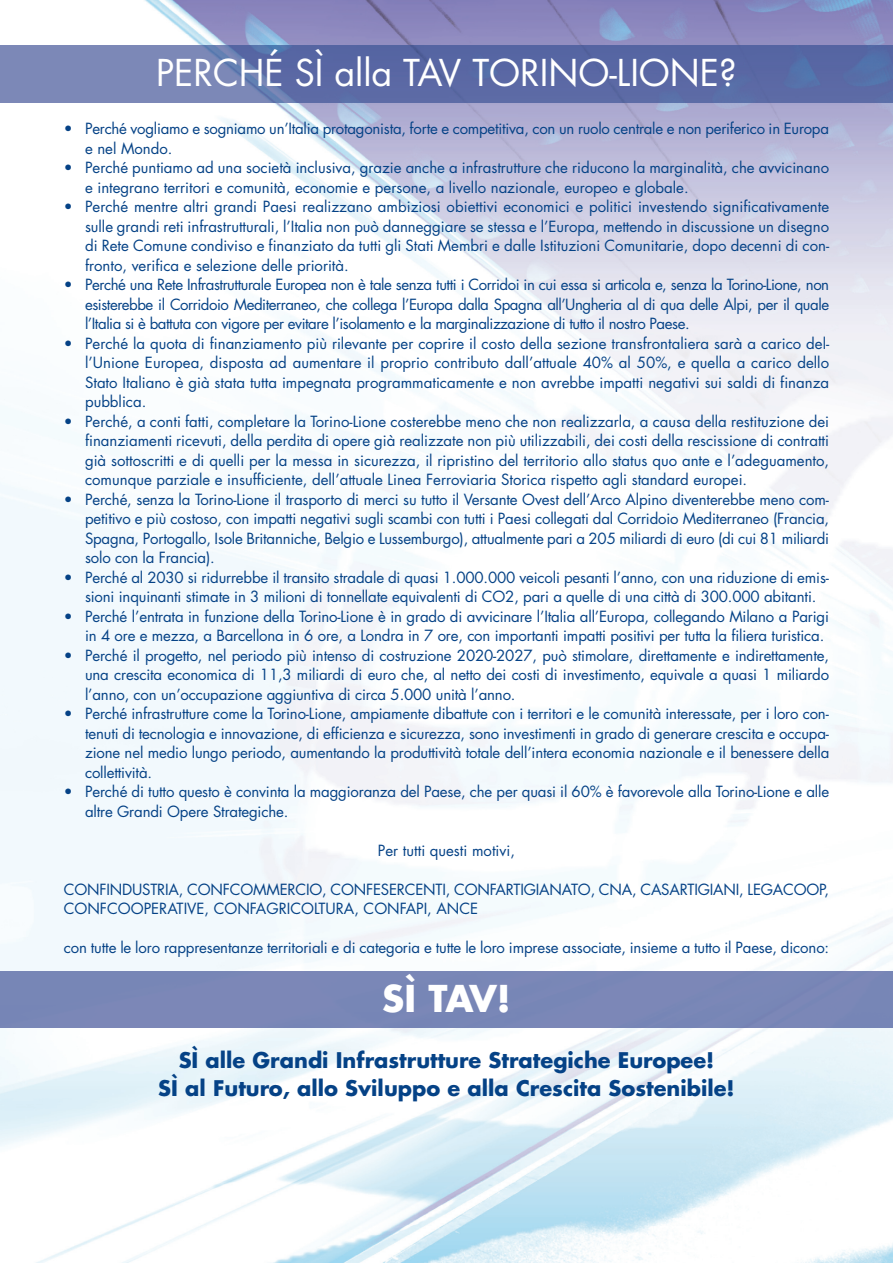
<style>
.page{position:relative;width:893px;height:1263px;background:#fff}
.page>*{position:absolute;margin:0;border:0;box-sizing:border-box;transform-origin:0 0}
.t1{font:36px "Futura";color:#fff}
.t2{font:700 36px "Futura";color:#fff}
.t3{font:700 21px/27.3px "Futura";color:#054286;text-align:center}
.t4{font:15px/19.5px "Futura";letter-spacing:-.01em;color:#054286;text-align:justify}
</style>
<div class="page">
<img style="left:0;top:0;width:893px;height:1263px">
<svg style="left:0;top:46px;width:893px;height:56px;background:#6271a9"></svg>
<div style="left:0;top:971px;width:893px;height:56px;background:#7a87b7"></div>
<h1 class="t1" style="left:156px;top:56px;width:582px">PERCHÉ SÌ alla TAV TORINO-LIONE?</h1>
<p class="t4" style="left:85px;top:120px;width:745px;text-indent:-21px">• Perché vogliamo e sogniamo un’Italia protagonista, forte e competitiva, con un ruolo centrale e non periferico in Europa e nel Mondo.</p>
<p class="t4" style="left:85px;top:159px;width:746px;text-indent:-21px">• Perché puntiamo ad una società inclusiva, grazie anche a infrastrutture che riducono la marginalità, che avvicinano e integrano territori e comunità, economie e persone, a livello nazionale, europeo e globale.</p>
<p class="t4" style="left:85px;top:198px;width:746px;text-indent:-21px">• Perché mentre altri grandi Paesi realizzano ambiziosi obiettivi economici e politici investendo significativamente sulle grandi reti infrastrutturali, l’Italia non può danneggiare se stessa e l’Europa, mettendo in discussione un disegno di Rete Comune condiviso e finanziato da tutti gli Stati Membri e dalle Istituzioni Comunitarie, dopo decenni di con&shy;fronto, verifica e selezione delle priorità.</p>
<p class="t4" style="left:85px;top:276px;width:746px;text-indent:-21px">• Perché una Rete Infrastrutturale Europea non è tale senza tutti i Corridoi in cui essa si articola e, senza la Torino-Lione, non esisterebbe il Corridoio Mediterraneo, che collega l’Europa dalla Spagna all’Ungheria al di qua delle Alpi, per il quale l’Italia si è battuta con vigore per evitare l’isolamento e la marginalizzazione di tutto il nostro Paese.</p>
<p class="t4" style="left:85px;top:335px;width:746px;text-indent:-21px">• Perché la quota di finanziamento più rilevante per coprire il costo della sezione transfrontaliera sarà a carico del&shy;l’Unione Europea, disposta ad aumentare il proprio contributo dall’attuale 40% al 50%, e quella a carico dello Stato Italiano è già stata tutta impegnata programmaticamente e non avrebbe impatti negativi sui saldi di finanza pubblica.</p>
<p class="t4" style="left:85px;top:413px;width:746px;text-indent:-21px">• Perché, a conti fatti, completare la Torino-Lione costerebbe meno che non realizzarla, a causa della restituzione dei finanziamenti ricevuti, della perdita di opere già realizzate non più utilizzabili, dei costi della rescissione di contratti già sottoscritti e di quelli per la messa in sicurezza, il ripristino del territorio allo status quo ante e l’adeguamento, comunque parziale e insufficiente, dell’attuale Linea Ferroviaria Storica rispetto agli standard europei.</p>
<p class="t4" style="left:85px;top:491px;width:746px;text-indent:-21px">• Perché, senza la Torino-Lione il trasporto di merci su tutto il Versante Ovest dell’Arco Alpino diventerebbe meno com&shy;petitivo e più costoso, con impatti negativi sugli scambi con tutti i Paesi collegati dal Corridoio Mediterraneo (Francia, Spagna, Portogallo, Isole Britanniche, Belgio e Lussemburgo), attualmente pari a 205 miliardi di euro (di cui 81 miliardi solo con la Francia).</p>
<p class="t4" style="left:64px;top:569px;width:767px;text-align:center">• Perché al 2030 si ridurrebbe il transito stradale di quasi 1.000.000 veicoli pesanti l’anno, con una riduzione di emis&shy;sioni inquinanti stimate in 3 milioni di tonnellate equivalenti di CO2, pari a quelle di una città di 300.000 abitanti.</p>
<p class="t4" style="left:85px;top:608px;width:745px;text-indent:-21px">• Perché l’entrata in funzione della Torino-Lione è in grado di avvicinare l’Italia all’Europa, collegando Milano a Parigi in 4 ore e mezza, a Barcellona in 6 ore, a Londra in 7 ore, con importanti impatti positivi per tutta la filiera turistica.</p>
<p class="t4" style="left:85px;top:647px;width:746px;text-indent:-21px">• Perché il progetto, nel periodo più intenso di costruzione 2020-2027, può stimolare, direttamente e indirettamente, una crescita economica di 11,3 miliardi di euro che, al netto dei costi di investimento, equivale a quasi 1 miliardo l’anno, con un’occupazione aggiuntiva di circa 5.000 unità l’anno.</p>
<p class="t4" style="left:85px;top:705px;width:746px;text-indent:-21px">• Perché infrastrutture come la Torino-Lione, ampiamente dibattute con i territori e le comunità interessate, per i loro con&shy;tenuti di tecnologia e innovazione, di efficienza e sicurezza, sono investimenti in grado di generare crescita e occupa&shy;zione nel medio lungo periodo, aumentando la produttività totale dell’intera economia nazionale e il benessere della collettività.</p>
<p class="t4" style="left:85px;top:783px;width:746px;text-indent:-21px">• Perché di tutto questo è convinta la maggioranza del Paese, che per quasi il 60% è favorevole alla Torino-Lione e alle altre Grandi Opere Strategiche.</p>
<p class="t4" style="left:378px;top:842px;width:139px">Per tutti questi motivi,</p>
<p class="t4" style="left:64px;top:881px;width:767px">CONFINDUSTRIA, CONFCOMMERCIO, CONFESERCENTI, CONFARTIGIANATO, CNA, CASARTIGIANI, LEGACOOP,<br>CONFCOOPERATIVE, CONFAGRICOLTURA, CONFAPI, ANCE</p>
<p class="t4" style="left:64px;top:939px;width:767px">con tutte le loro rappresentanze territoriali e di categoria e tutte le loro imprese associate, insieme a tutto il Paese, dicono:</p>
<h1 class="t2" style="left:382px;top:982px;width:130px">SÌ TAV!</h1>
<h2 class="t3" style="left:158px;top:1049px;width:578px">SÌ alle Grandi Infrastrutture Strategiche Europee!<br>SÌ al Futuro, allo Sviluppo e alla Crescita Sostenibile!</h2>
</div>
